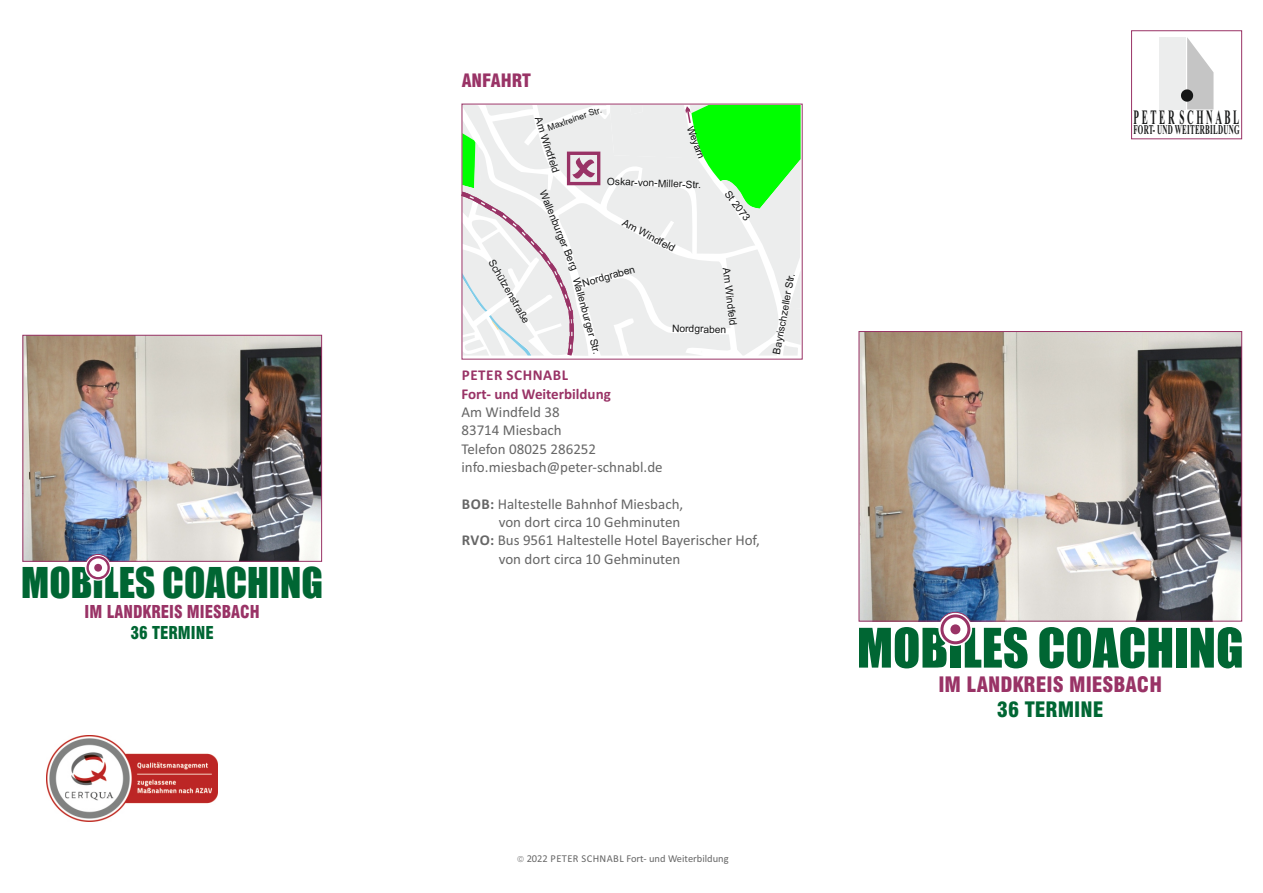
<style>
.page{position:relative;width:1263px;height:893px;background:#fff}
.page>*{position:absolute;margin:0;border:0;box-sizing:border-box;transform-origin:0 0}
.t1{font:50.25px "Impact";color:#063}
.t2{font:39.3px "Impact";color:#063}
.t3{font:900 condensed 20.7px "Swiss 721 BT";color:#936}
.t4{font:900 condensed 20.7px "Swiss 721 BT";color:#063}
.t5{font:700 20.4px "Times New Roman";letter-spacing:.285em;color:#151616;scale:.45 1}
.t6{font:900 condensed 18px "Swiss 721 BT";color:#936}
.t7{font:900 condensed 17.25px "Swiss 721 BT";color:#936;scale:.94 1}
.t8{font:900 condensed 17.25px "Swiss 721 BT";color:#063;scale:.94 1}
.t9{font:15px/18.3px "Calibri";color:#666}
.t10{font:700 15px/18.3px "Calibri";color:#936}
.t11{font:700 13.5px "Times New Roman";letter-spacing:.035em;color:#151616;scale:.52 1}
.t12{font:10.5px "Calibri";color:#666}
.t13{font:10.2px "Arial";color:#151616}
.t14{font:9.75px "Arial";color:#000}
.t15{font:8.85px "Arial";color:#151616}
.s1{font-weight:700}
</style>
<div class="page">
<img style="left:46px;top:735px;width:171px;height:87px">
<svg style="left:461px;top:103px;width:340px;height:253px"></svg>
<svg style="left:86px;top:562px;width:24px;height:17px"></svg>
<img style="left:22px;top:334px;width:300px;height:228px">
<svg style="left:1131px;top:30px;width:111px;height:110px"></svg>
<svg style="left:940px;top:622px;width:30px;height:22px"></svg>
<img style="left:858px;top:331px;width:384px;height:291px">
<h2 class="t2" style="left:21px;top:566px;width:303px">MOBILES COACHING</h2>
<p class="t7" style="left:85px;top:605px;width:188px">IM LANDKREIS MIESBACH</p>
<p class="t8" style="left:130px;top:626px;width:90px">36 TERMINE</p>
<p class="t6" style="left:462px;top:74px;width:71px">ANFAHRT</p>
<p class="t15" style="left:547px;top:125px;width:58px;rotate:-19deg">Maxlreiner Str.</p>
<p class="t13" style="left:542px;top:116px;width:60px;rotate:72deg">Am Windfeld</p>
<p class="t13" style="left:547px;top:189px;width:87px;rotate:68deg">Wallenburger Berg</p>
<p class="t14" style="left:693px;top:125px;width:35px;rotate:69deg">Weyarn</p>
<p class="t13" style="left:607px;top:177px;width:96px;rotate:2deg">Oskar-von-Miller-Str.</p>
<p class="t13" style="left:625px;top:218px;width:60px;rotate:28deg">Am Windfeld</p>
<p class="t13" style="left:730px;top:189px;width:37px;rotate:54deg">St 2073</p>
<p class="t13" style="left:495px;top:258px;width:73px;rotate:60deg">Schützenstraße</p>
<p class="t13" style="left:582px;top:280px;width:56px;rotate:-16deg">Nordgraben</p>
<p class="t13" style="left:580px;top:277px;width:80px;rotate:75deg">Wallenburger Str.</p>
<p class="t13" style="left:730px;top:267px;width:60px;rotate:83deg">Am Windfeld</p>
<p class="t13" style="left:773px;top:354px;width:84px;rotate:-80deg">Bayrischzeller Str.</p>
<p class="t13" style="left:672px;top:325px;width:56px;rotate:1deg">Nordgraben</p>
<p class="t10" style="left:461px;top:368px;width:151px">PETER SCHNABL<br>Fort- und Weiterbildung</p>
<p class="t9" style="left:461px;top:404px;width:203px">Am Windfeld 38<br>83714 Miesbach<br>Telefon 08025 286252 info.miesbach@peter-schnabl.de</p>
<p class="t9" style="left:462px;top:496px;width:223px"><span class="s1">BOB:</span> Haltestelle Bahnhof Miesbach,</p>
<p class="t9" style="left:499px;top:514px;width:183px">von dort circa 10 Gehminuten</p>
<p class="t9" style="left:462px;top:532px;width:300px"><span class="s1">RVO:</span> Bus 9561 Haltestelle Hotel Bayerischer Hof,</p>
<p class="t9" style="left:499px;top:551px;width:183px">von dort circa 10 Gehminuten</p>
<p class="t12" style="left:527px;top:854px;width:204px">2022 PETER SCHNABL Fort- und Weiterbildung</p>
<h3 class="t5" style="left:1134px;top:110px;width:237px">PETER SCHNABL</h3>
<p class="t11" style="left:1133px;top:125px;width:206px">FORT- UND WEITERBILDUNG</p>
<h1 class="t1" style="left:857px;top:628px;width:388px">MOBILES COACHING</h1>
<h3 class="t3" style="left:938px;top:677px;width:225px">IM LANDKREIS MIESBACH</h3>
<h3 class="t4" style="left:997px;top:701px;width:108px">36 TERMINE</h3>
</div>
